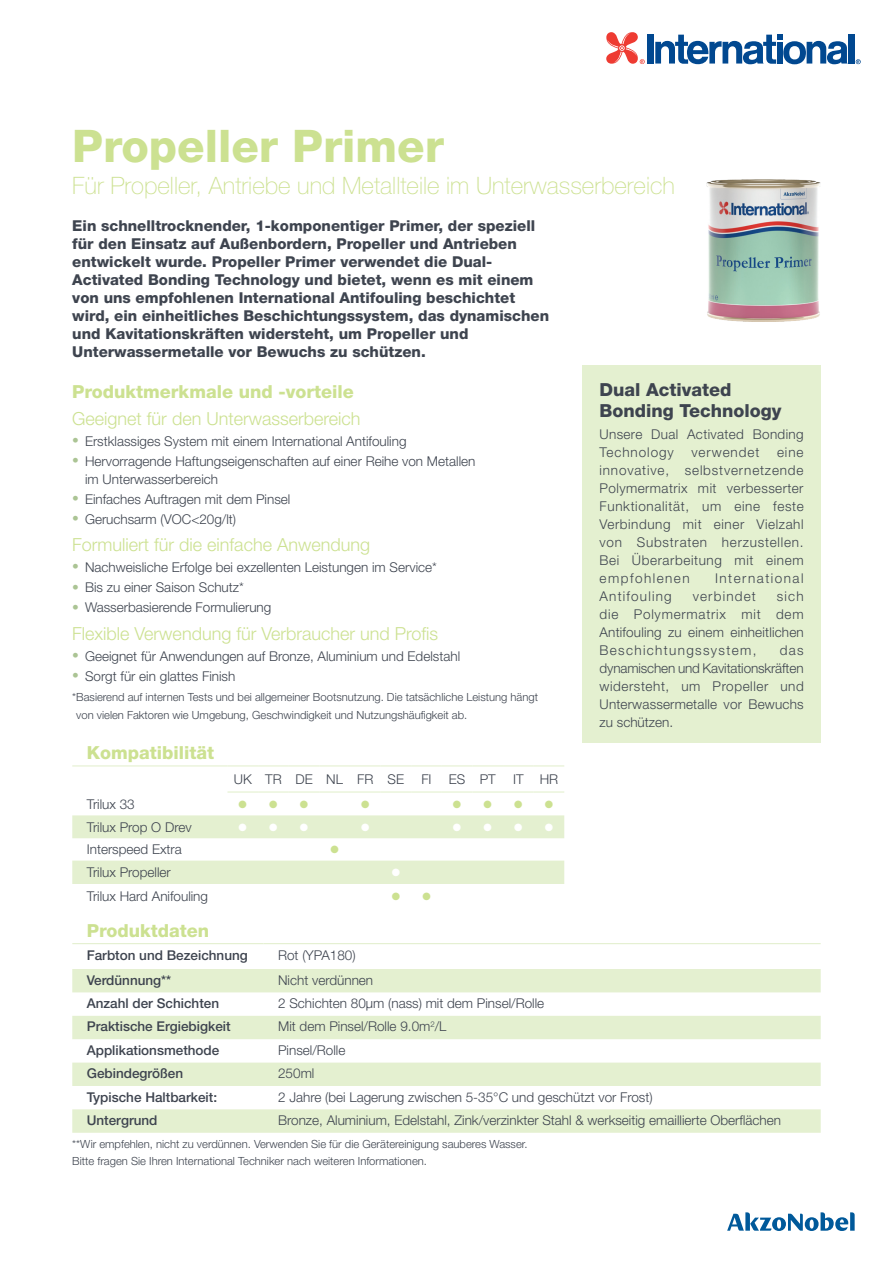
<style>
.page{position:relative;width:893px;height:1263px;background:#fff}
.page>*{position:absolute;margin:0;border:0;box-sizing:border-box;transform-origin:0 0}
.t1{font:800 45px "Helvetica Neue LT Pro";color:#cce191}
.t2{font:100 24px "Helvetica Neue LT Pro";color:#cce191}
.t3{font:300 18px "Helvetica Neue LT Pro";color:#cce191}
.t4{font:800 18px "Helvetica Neue LT Pro";color:#cce191}
.t5{font:800 18px/21.6px "Helvetica Neue LT Pro";color:#3e444f}
.t6{font:800 15px/18px "Helvetica Neue LT Pro";color:#3e444f}
.t7{font:300 13.5px/18px "Helvetica Neue LT Pro";color:#3e444f;text-align:justify}
.t8{font:500 13.5px "Helvetica Neue LT Pro";color:#3e444f}
.t9{font:300 13.5px/18px "Helvetica Neue LT Pro";letter-spacing:.025em;color:#3e444f}
.t10{font:300 13.5px "Helvetica Neue LT Pro";letter-spacing:.09em;color:#3e444f}
.t11{font:300 13.5px "Helvetica Neue LT Pro";letter-spacing:.11em;color:#3e444f}
.t12{font:300 13.5px "Helvetica Neue LT Pro";letter-spacing:.07em;color:#3e444f}
.t13{font:300 11.25px/18px "Helvetica Neue LT Pro";color:#3e444f}
.t14{font:10.5px "Zapf Dingbats ITC";color:#cce191}
.t15{font:10.5px "Zapf Dingbats ITC";color:#fff}
.s1{color:#abc494}
</style>
<div class="page">
<img style="left:707px;top:180px;width:114px;height:142px">
<svg style="left:727px;top:1212px;width:128px;height:19px"></svg>
<div style="left:848px;top:34px;width:7px;height:30px;background:#014890"></div>
<div style="left:647px;top:34px;width:6px;height:30px;background:#014890"></div>
<svg style="left:655px;top:34px;width:193px;height:30px"></svg>
<svg style="left:606px;top:32px;width:39px;height:32px"></svg>
<svg style="left:856px;top:59px;width:5px;height:5px"></svg>
<div style="left:583px;top:366px;width:238px;height:377px;background:#e4f0d0"></div>
<svg style="left:72px;top:969px;width:749px;height:164px;fill:#e4f0d0"></svg>
<hr style="left:72px;top:943px;width:192px;height:1px;background:#e4f0d0">
<hr style="left:264px;top:943px;width:557px;height:1px;background:#e4f0d0">
<hr style="left:72px;top:765px;width:155px;height:1px;background:#e4f0d0">
<hr style="left:227px;top:765px;width:31px;height:1px;background:#e4f0d0">
<hr style="left:258px;top:765px;width:31px;height:1px;background:#e4f0d0">
<hr style="left:289px;top:765px;width:30px;height:1px;background:#e4f0d0">
<hr style="left:319px;top:765px;width:31px;height:1px;background:#e4f0d0">
<hr style="left:350px;top:765px;width:31px;height:1px;background:#e4f0d0">
<hr style="left:381px;top:765px;width:30px;height:1px;background:#e4f0d0">
<hr style="left:411px;top:765px;width:31px;height:1px;background:#e4f0d0">
<hr style="left:442px;top:765px;width:30px;height:1px;background:#e4f0d0">
<hr style="left:472px;top:765px;width:31px;height:1px;background:#e4f0d0">
<hr style="left:503px;top:765px;width:31px;height:1px;background:#e4f0d0">
<hr style="left:534px;top:765px;width:30px;height:1px;background:#e4f0d0">
<hr style="left:227px;top:791px;width:31px;height:1px;background:#e4f0d0">
<hr style="left:258px;top:791px;width:31px;height:1px;background:#e4f0d0">
<hr style="left:289px;top:791px;width:30px;height:1px;background:#e4f0d0">
<hr style="left:319px;top:791px;width:31px;height:1px;background:#e4f0d0">
<hr style="left:350px;top:791px;width:31px;height:1px;background:#e4f0d0">
<hr style="left:381px;top:791px;width:30px;height:1px;background:#e4f0d0">
<hr style="left:411px;top:791px;width:31px;height:1px;background:#e4f0d0">
<hr style="left:442px;top:791px;width:30px;height:1px;background:#e4f0d0">
<hr style="left:472px;top:791px;width:31px;height:1px;background:#e4f0d0">
<hr style="left:503px;top:791px;width:31px;height:1px;background:#e4f0d0">
<hr style="left:534px;top:791px;width:30px;height:1px;background:#e4f0d0">
<svg style="left:72px;top:815px;width:492px;height:69px"></svg>
<h1 class="t1" style="left:72px;top:119px;width:373px">Propeller Primer</h1>
<h2 class="t2" style="left:72px;top:172px;width:604px">Für Propeller, Antriebe und Metallteile im Unterwasserbereich</h2>
<p class="t6" style="left:72px;top:216px;width:478px">Ein schnelltrocknender, 1-komponentiger Primer, der speziell für den Einsatz auf Außenbordern, Propeller und Antrieben entwickelt wurde. Propeller Primer verwendet die Dual-Activated Bonding Technology und bietet, wenn es mit einem von uns empfohlenen International Antifouling beschichtet wird, ein einheitliches Beschichtungssystem, das dynamischen und Kavitationskräften widersteht, um Propeller und Unterwassermetalle vor Bewuchs zu schützen.</p>
<h3 class="t4" style="left:72px;top:380px;width:283px">Produktmerkmale und -vorteile</h3>
<h3 class="t3" style="left:72px;top:407px;width:290px">Geeignet für den Unterwasserbereich</h3>
<p class="t7" style="left:72px;top:432px;width:336px"><span class="s1">•</span> Erstklassiges System mit einem International Antifouling</p>
<p class="t7" style="left:85px;top:452px;width:392px;text-indent:-13px"><span class="s1">•</span> Hervorragende Haftungseigenschaften auf einer Reihe von Metallen im Unterwasserbereich</p>
<p class="t7" style="left:72px;top:490px;width:220px"><span class="s1">•</span> Einfaches Auftragen mit dem Pinsel</p>
<p class="t7" style="left:72px;top:510px;width:165px"><span class="s1">•</span> Geruchsarm (VOC&lt;20g/lt)</p>
<h3 class="t3" style="left:72px;top:534px;width:299px">Formuliert für die einfache Anwendung</h3>
<p class="t7" style="left:72px;top:558px;width:366px"><span class="s1">•</span> Nachweisliche Erfolge bei exzellenten Leistungen im Service*</p>
<p class="t7" style="left:72px;top:578px;width:173px"><span class="s1">•</span> Bis zu einer Saison Schutz*</p>
<p class="t7" style="left:72px;top:598px;width:201px"><span class="s1">•</span> Wasserbasierende Formulierung</p>
<h3 class="t3" style="left:72px;top:622px;width:367px">Flexible Verwendung für Verbraucher und Profis</h3>
<p class="t7" style="left:72px;top:646px;width:389px"><span class="s1">•</span> Geeignet für Anwendungen auf Bronze, Aluminium und Edelstahl</p>
<p class="t7" style="left:72px;top:667px;width:165px"><span class="s1">•</span> Sorgt für ein glattes Finish</p>
<p class="t13" style="left:76px;top:688px;width:463px;text-indent:-4px">*Basierend auf internen Tests und bei allgemeiner Bootsnutzung. Die tatsächliche Leistung hängt von vielen Faktoren wie Umgebung, Geschwindigkeit und Nutzungshäufigkeit ab.</p>
<h3 class="t5" style="left:600px;top:378px;width:184px">Dual Activated<br>Bonding Technology</h3>
<p class="t9" style="left:600px;top:425px;width:206px">Unsere Dual Activated Bonding<br>Technology</p>
<p class="t7" style="left:600px;top:443px;width:206px;text-indent:177px">eine innovative, selbstvernetzende Polymermatrix mit verbesserter Funktionalität, um eine feste Verbindung mit einer Vielzahl von Substraten herzustellen.<br>Bei Überarbeitung mit einem empfohlenen</p>
<p class="t12" style="left:691px;top:444px;width:70px">verwendet</p>
<p class="t11" style="left:715px;top:570px;width:90px">International</p>
<p class="t10" style="left:600px;top:588px;width:74px">Antifouling</p>
<p class="t10" style="left:693px;top:588px;width:65px">verbindet</p>
<p class="t7" style="left:600px;top:587px;width:206px;text-indent:177px">sich die Polymermatrix mit dem Antifouling zu einem einheitlichen Beschichtungssystem,</p>
<p class="t7" style="left:600px;top:641px;width:206px;text-indent:180px">das dynamischen und Kavitationskräften widersteht, um Propeller und Unterwassermetalle vor Bewuchs zu schützen.</p>
<h3 class="t4" style="left:87px;top:742px;width:129px">Kompatibilität</h3>
<p class="t7" style="left:234px;top:770px;width:172px">UK TR DE NL FR SE</p>
<p class="t7" style="left:421px;top:770px;width:12px">FI</p>
<p class="t7" style="left:449px;top:770px;width:48px">ES PT</p>
<p class="t7" style="left:513px;top:770px;width:47px">IT HR</p>
<p class="t7" style="left:87px;top:794px;width:50px">Trilux 33</p>
<p class="t14" style="left:300px;top:799px;width:10px">●</p>
<p class="t14" style="left:361px;top:799px;width:10px">●</p>
<p class="t7" style="left:87px;top:817px;width:106px">Trilux Prop O Drev</p>
<p class="t15" style="left:300px;top:822px;width:10px">●</p>
<p class="t15" style="left:361px;top:822px;width:10px">●</p>
<p class="t7" style="left:87px;top:840px;width:97px">Interspeed Extra</p>
<p class="t14" style="left:330px;top:845px;width:10px">●</p>
<p class="t7" style="left:87px;top:863px;width:86px">Trilux Propeller</p>
<p class="t15" style="left:392px;top:868px;width:10px">●</p>
<p class="t7" style="left:87px;top:886px;width:123px">Trilux Hard Anifouling</p>
<h3 class="t4" style="left:87px;top:920px;width:124px">Produktdaten</h3>
<p class="t8" style="left:87px;top:947px;width:163px">Farbton und Bezeichnung</p>
<p class="t7" style="left:278px;top:946px;width:79px">Rot (YPA180)</p>
<p class="t8" style="left:87px;top:972px;width:86px">Verdünnung**</p>
<p class="t7" style="left:278px;top:970px;width:97px">Nicht verdünnen</p>
<p class="t8" style="left:87px;top:995px;width:134px">Anzahl der Schichten</p>
<p class="t7" style="left:278px;top:994px;width:268px">2 Schichten 80µm (nass) mit dem Pinsel/Rolle</p>
<p class="t8" style="left:87px;top:1018px;width:145px">Praktische Ergiebigkeit</p>
<p class="t7" style="left:278px;top:1017px;width:170px">Mit dem Pinsel/Rolle 9.0m<sup>2</sup>/L</p>
<p class="t8" style="left:87px;top:1042px;width:134px">Applikationsmethode</p>
<p class="t7" style="left:278px;top:1041px;width:69px">Pinsel/Rolle</p>
<p class="t8" style="left:87px;top:1065px;width:98px">Gebindegrößen</p>
<p class="t7" style="left:278px;top:1064px;width:38px">250ml</p>
<p class="t8" style="left:87px;top:1089px;width:132px">Typische Haltbarkeit:</p>
<p class="t7" style="left:278px;top:1087px;width:376px">2 Jahre (bei Lagerung zwischen 5-35°C und geschützt vor Frost)</p>
<p class="t8" style="left:87px;top:1112px;width:72px">Untergrund</p>
<p class="t7" style="left:278px;top:1111px;width:504px">Bronze, Aluminium, Edelstahl, Zink/verzinkter Stahl &amp; werkseitig emaillierte Oberflächen</p>
<p class="t13" style="left:72px;top:1135px;width:457px;line-height:17px">**Wir empfehlen, nicht zu verdünnen. Verwenden Sie für die Gerätereinigung sauberes Wasser.<br>Bitte fragen Sie Ihren International Techniker nach weiteren Informationen.</p>
</div>
